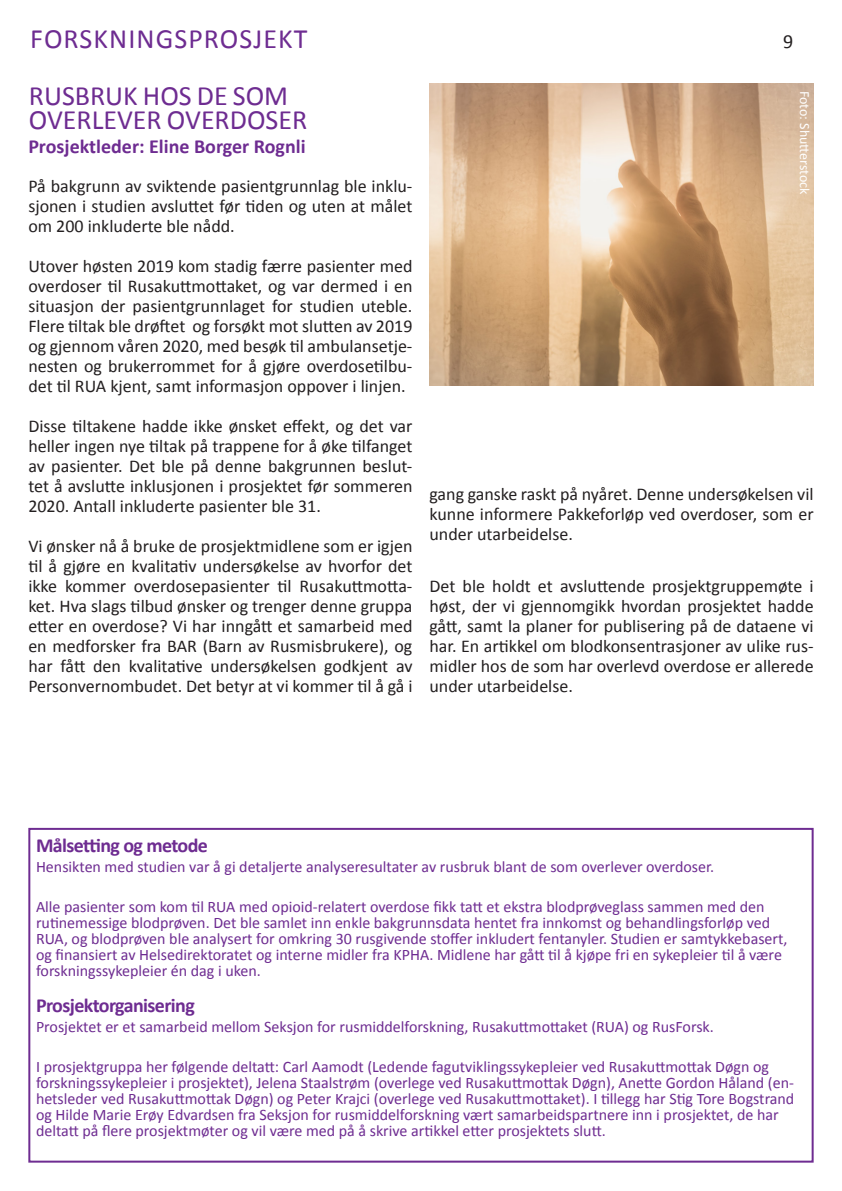
<style>
.page{position:relative;width:842px;height:1191px;background:#fff}
.page>*{position:absolute;margin:0;border:0;box-sizing:border-box;transform-origin:0 0}
.Tittel_innmat{font:28px/24px "Calibri";color:#6e2c91}
.Tittel_sidetype{font:28px "Calibri";letter-spacing:.04em;color:#6e2c91}
.Mellomtittel{font:700 20px "Calibri";letter-spacing:-.03em;color:#6e2c91}
.Tittel_innmat-2{font:700 20px "Calibri";color:#6e2c91}
.t1{font:20px "Calibri";color:#231f20}
.Brødtekst{font:18px/20px "Calibri";color:#231f20;text-align:justify}
.Brødtekst_lilla_boks{font:16px/16px "Calibri";color:#6e2c91}
.Bildetekst{font:14px "Calibri";color:#fff}
</style>
<div class="page">
<div style="left:28px;top:828px;width:786px;height:334px;border:2px solid #6e2c91"></div>
<img style="left:429px;top:84px;width:385px;height:302px">
<p class="Tittel_sidetype" style="left:30px;top:21px;width:279px">FORSKNINGSPROSJEKT</p>
<p class="Tittel_innmat" style="left:29px;top:83px;width:280px">RUSBRUK HOS DE SOM<br>OVERLEVER OVERDOSER</p>
<p class="Tittel_innmat-2" style="left:28px;top:133px;width:279px">Prosjektleder: Eline Borger Rognli</p>
<p class="Brødtekst" style="left:28px;top:176px;width:386px">På bakgrunn av sviktende pasientgrunnlag ble inklu&shy;sjonen i studien avsluttet før tiden og uten at målet om 200 inkluderte ble nådd.</p>
<p class="Brødtekst" style="left:28px;top:256px;width:386px">Utover høsten 2019 kom stadig færre pasienter med overdoser til Rusakuttmottaket, og var dermed i en situasjon der pasientgrunnlaget for studien uteble.<br>Flere tiltak ble drøftet og forsøkt mot slutten av 2019 og gjennom våren 2020, med besøk til ambulansetje&shy;nesten og brukerrommet for å gjøre overdosetilbu&shy;det til RUA kjent, samt informasjon oppover i linjen.</p>
<p class="Brødtekst" style="left:28px;top:416px;width:386px">Disse tiltakene hadde ikke ønsket effekt, og det var heller ingen nye tiltak på trappene for å øke tilfanget av pasienter. Det ble på denne bakgrunnen beslut&shy;tet å avslutte inklusjonen i prosjektet før sommeren 2020. Antall inkluderte pasienter ble 31.</p>
<p class="Brødtekst" style="left:28px;top:536px;width:386px">Vi ønsker nå å bruke de prosjektmidlene som er igjen til å gjøre en kvalitativ undersøkelse av hvorfor det ikke kommer overdosepasienter til Rusakuttmotta&shy;ket. Hva slags tilbud ønsker og trenger denne gruppa etter en overdose? Vi har inngått et samarbeid med en medforsker fra BAR (Barn av Rusmisbrukere), og har fått den kvalitative undersøkelsen godkjent av Personvernombudet. Det betyr at vi kommer til å gå i</p>
<p class="t1" style="left:783px;top:29px;width:12px">9</p>
<p class="Bildetekst" style="left:814px;top:91px;width:105px;rotate:90deg">Foto: Shutterstock</p>
<p class="Brødtekst" style="left:429px;top:484px;width:386px">gang ganske raskt på nyåret. Denne undersøkelsen vil kunne informere Pakkeforløp ved overdoser, som er under utarbeidelse.</p>
<p class="Brødtekst" style="left:429px;top:576px;width:386px">Det ble holdt et avsluttende prosjektgruppemøte i høst, der vi gjennomgikk hvordan prosjektet hadde gått, samt la planer for publisering på de dataene vi har. En artikkel om blodkonsentrasjoner av ulike rus&shy;midler hos de som har overlevd overdose er allerede under utarbeidelse.</p>
<p class="Mellomtittel" style="left:36px;top:833px;width:173px">Målsetting og metode</p>
<p class="Brødtekst_lilla_boks" style="left:36px;top:859px;width:679px">Hensikten med studien var å gi detaljerte analyseresultater av rusbruk blant de som overlever overdoser.</p>
<p class="Brødtekst_lilla_boks" style="left:36px;top:899px;width:753px">Alle pasienter som kom til RUA med opioid-relatert overdose fikk tatt et ekstra blodprøveglass sammen med den rutinemessige blodprøven. Det ble samlet inn enkle bakgrunnsdata hentet fra innkomst og behandlingsforløp ved RUA, og blodprøven ble analysert for omkring 30 rusgivende stoffer inkludert fentanyler. Studien er samtykkebasert, og finansiert av Helsedirektoratet og interne midler fra KPHA. Midlene har gått til å kjøpe fri en sykepleier til å være forskningssykepleier én dag i uken.</p>
<p class="Mellomtittel" style="left:36px;top:993px;width:160px">Prosjektorganisering</p>
<p class="Brødtekst_lilla_boks" style="left:36px;top:1019px;width:679px">Prosjektet er et samarbeid mellom Seksjon for rusmiddelforskning, Rusakuttmottaket (RUA) og RusForsk.</p>
<p class="Brødtekst_lilla_boks" style="left:36px;top:1059px;width:760px">I prosjektgruppa her følgende deltatt: Carl Aamodt (Ledende fagutviklingssykepleier ved Rusakuttmottak Døgn og forskningssykepleier i prosjektet), Jelena Staalstrøm (overlege ved Rusakuttmottak Døgn), Anette Gordon Håland (en&shy;hetsleder ved Rusakuttmottak Døgn) og Peter Krajci (overlege ved Rusakuttmottaket). I tillegg har Stig Tore Bogstrand og Hilde Marie Erøy Edvardsen fra Seksjon for rusmiddelforskning vært samarbeidspartnere inn i prosjektet, de har deltatt på flere prosjektmøter og vil være med på å skrive artikkel etter prosjektets slutt.</p>
</div>
